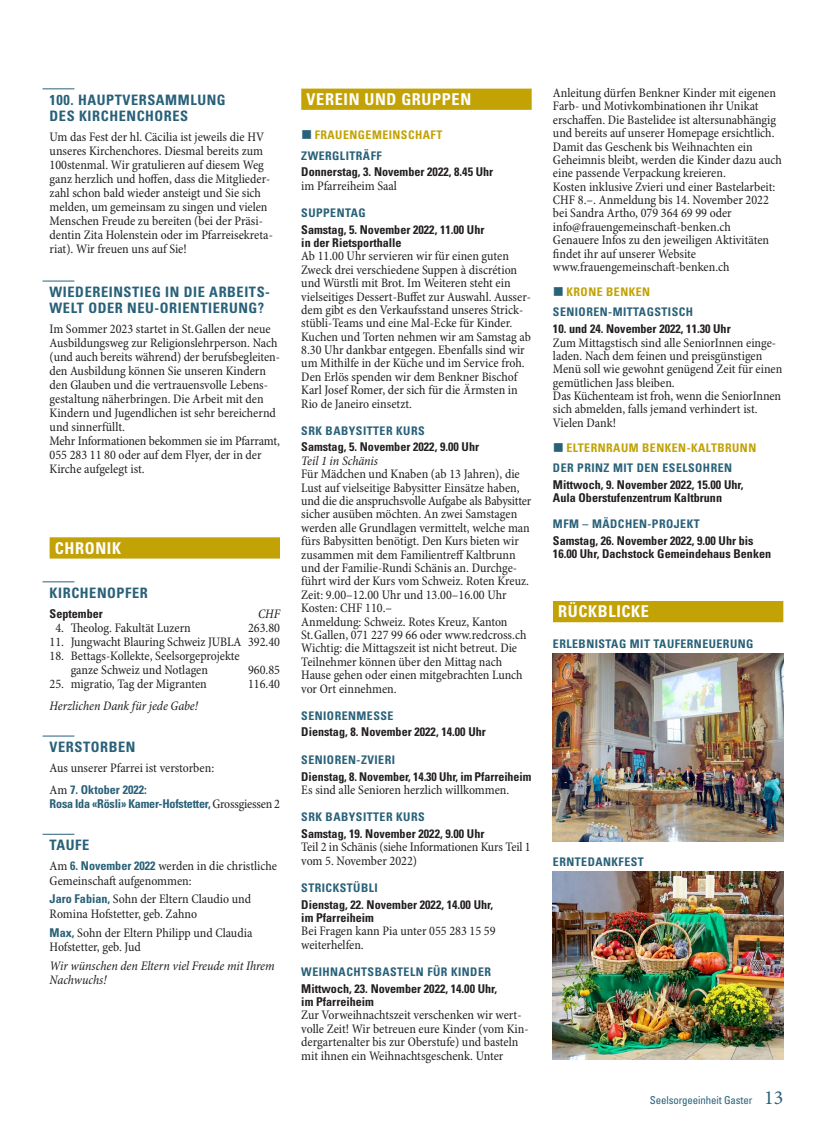
<style>
.page{position:relative;width:833px;height:1134px;background:#fff}
.page>*{position:absolute;margin:0;border:0;box-sizing:border-box;transform-origin:0 0}
.t1{font:700 condensed 16.25px "Univers LT Std";letter-spacing:.04em;color:#fff}
.t2{font:700 condensed 14.38px/16px "Univers LT Std";letter-spacing:.04em;color:#296179}
.t3{font:condensed 13.12px/13.4px "Minion Pro";color:#231f20}
.t4{font:italic condensed 13.12px/14px "Minion Pro";letter-spacing:-.005em;color:#231f20}
.t5{font:700 condensed 12.12px/13.4px "Univers LT Std";color:#231f20}
.t6{font:700 condensed 12.12px/14px "Univers LT Std";letter-spacing:-.015em;color:#296179}
.t7{font:700 condensed 11.88px "Univers LT Std";letter-spacing:.04em;color:#296179}
.t8{font:700 condensed 11.88px "Univers LT Std";letter-spacing:.04em;color:#c2a205}
.t9{font:condensed 10.88px "Univers LT Std";letter-spacing:-.01em;color:#296179}
.s1{font-family:"Minion Pro";font-weight:400;font-size:13.12px;color:#231f20}
.s2{font-family:"Univers LT Std";font-weight:700;font-size:12.12px;color:#296179}
.s3{font-family:"Minion Pro";font-stretch:normal;font-size:20px}
</style>
<div class="page">
<hr style="left:43px;top:89px;width:31px;height:1px;background:#296179">
<hr style="left:43px;top:281px;width:31px;height:1px;background:#296179">
<div style="left:50px;top:537px;width:230px;height:22px;background:#c2a205"></div>
<hr style="left:43px;top:582px;width:31px;height:1px;background:#296179">
<hr style="left:43px;top:736px;width:31px;height:1px;background:#296179">
<hr style="left:43px;top:834px;width:31px;height:1px;background:#296179">
<div style="left:301px;top:89px;width:230px;height:21px;background:#c2a205"></div>
<div style="left:553px;top:601px;width:230px;height:21px;background:#c2a205"></div>
<img style="left:553px;top:653px;width:230px;height:188px">
<img style="left:553px;top:872px;width:230px;height:187px">
<p class="t2" style="left:50px;top:92px;width:177px">100. HAUPTVERSAMMLUNG<br>DES KIRCHENCHORES</p>
<p class="t3" style="left:50px;top:130px;width:225px;line-height:14px">Um das Fest der hl. Cäcilia ist jeweils die HV unseres Kirchenchores. Diesmal bereits zum 100stenmal. Wir gratulieren auf diesem Weg ganz herzlich und hoffen, dass die Mitglieder&shy;zahl schon bald wieder ansteigt und Sie sich melden, um gemeinsam zu singen und vielen Menschen Freude zu bereiten (bei der Präsi&shy;dentin Zita Holenstein oder im Pfarreisekreta&shy;riat). Wir freuen uns auf Sie!</p>
<p class="t2" style="left:50px;top:284px;width:222px">WIEDEREINSTIEG IN DIE ARBEITS-<br>WELT ODER NEU-ORIENTIERUNG?</p>
<p class="t3" style="left:50px;top:323px;width:232px;line-height:14px">Im Sommer 2023 startet in St.Gallen der neue Ausbildungsweg zur Religionslehrperson. Nach (und auch bereits während) der berufsbegleiten&shy;den Ausbildung können Sie unseren Kindern den Glauben und die vertrauensvolle Lebens&shy;gestaltung näherbringen. Die Arbeit mit den Kindern und Jugendlichen ist sehr bereichernd und sinnerfüllt.<br>Mehr Informationen bekommen sie im Pfarramt, 055 283 11 80 oder auf dem Flyer, der in der Kirche aufgelegt ist.</p>
<p class="t1" style="left:55px;top:538px;width:68px">CHRONIK</p>
<p class="t2" style="left:50px;top:585px;width:100px">KIRCHENOPFER</p>
<p class="t5" style="left:50px;top:607px;width:55px">September</p>
<p class="t4" style="left:258px;top:607px;width:23px">CHF</p>
<p class="t3" style="left:55px;top:622px;width:137px">4. Theolog. Fakultät Luzern</p>
<p class="t3" style="left:248px;top:622px;width:33px">263.80</p>
<p class="t3" style="left:50px;top:636px;width:232px">11. Jungwacht Blauring Schweiz JUBLA 392.40</p>
<p class="t3" style="left:71px;top:649px;width:170px;line-height:14px;text-indent:-21px">18. Bettags-Kollekte, Seelsorgeprojekte ganze Schweiz und Notlagen</p>
<p class="t3" style="left:248px;top:664px;width:33px">960.85</p>
<p class="t3" style="left:50px;top:678px;width:159px">25. migratio, Tag der Migranten</p>
<p class="t3" style="left:248px;top:678px;width:33px">116.40</p>
<p class="t4" style="left:50px;top:699px;width:150px">Herzlichen Dank für jede Gabe!</p>
<p class="t2" style="left:50px;top:739px;width:87px">VERSTORBEN</p>
<p class="t3" style="left:50px;top:762px;width:166px">Aus unserer Pfarrei ist verstorben:</p>
<p class="t6" style="left:50px;top:782px;width:232px"><span class="s1">Am</span> 7. Oktober 2022:<br>Rosa Ida «Rösli» Kamer-Hofstetter, <span class="s1">Grossgiessen 2</span></p>
<p class="t2" style="left:50px;top:837px;width:41px">TAUFE</p>
<p class="t3" style="left:50px;top:860px;width:229px;line-height:14px">Am <span class="s2">6. November 2022</span> werden in die christliche<br>Gemeinschaft aufgenommen:</p>
<p class="t3" style="left:50px;top:893px;width:203px;line-height:14px"><span class="s2">Jaro Fabian,</span> Sohn der Eltern Claudio und<br>Romina Hofstetter, geb. Zahno</p>
<p class="t3" style="left:50px;top:926px;width:204px;line-height:14px"><span class="s2">Max,</span> Sohn der Eltern Philipp und Claudia<br>Hofstetter, geb. Jud</p>
<p class="t4" style="left:50px;top:959px;width:226px">Wir wünschen den Eltern viel Freude mit Ihrem<br>Nachwuchs!</p>
<p class="t1" style="left:306px;top:89px;width:166px">VEREIN UND GRUPPEN</p>
<p class="t8" style="left:315px;top:128px;width:129px">FRAUENGEMEINSCHAFT</p>
<p class="t7" style="left:301px;top:148px;width:82px">ZWERGLITRÄFF</p>
<p class="t5" style="left:301px;top:165px;width:193px">Donnerstag, 3. November 2022, 8.45 Uhr</p>
<p class="t3" style="left:301px;top:179px;width:97px">im Pfarreiheim Saal</p>
<p class="t7" style="left:301px;top:205px;width:66px">SUPPENTAG</p>
<p class="t5" style="left:301px;top:222px;width:185px">Samstag, 5. November 2022, 11.00 Uhr in der Rietsporthalle</p>
<p class="t3" style="left:301px;top:250px;width:231px">Ab 11.00 Uhr servieren wir für einen guten Zweck drei verschiedene Suppen à discrétion und Würstli mit Brot. Im Weiteren steht ein vielseitiges Dessert-Buffet zur Auswahl. Ausser&shy;dem gibt es den Verkaufsstand unseres Strick&shy;stübli-Teams und eine Mal-Ecke für Kinder.<br>Kuchen und Torten nehmen wir am Samstag ab 8.30 Uhr dankbar entgegen. Ebenfalls sind wir um Mithilfe in der Küche und im Service froh.<br>Den Erlös spenden wir dem Benkner Bischof Karl Josef Romer, der sich für die Ärmsten in Rio de Janeiro einsetzt.</p>
<p class="t7" style="left:301px;top:423px;width:125px">SRK BABYSITTER KURS</p>
<p class="t5" style="left:301px;top:440px;width:179px">Samstag, 5. November 2022, 9.00 Uhr</p>
<p class="t4" style="left:301px;top:454px;width:78px">Teil 1 in Schänis</p>
<p class="t3" style="left:301px;top:468px;width:231px">Für Mädchen und Knaben (ab 13 Jahren), die Lust auf vielseitige Babysitter Einsätze haben, und die die anspruchsvolle Aufgabe als Babysitter sicher ausüben möchten. An zwei Samstagen werden alle Grundlagen vermittelt, welche man fürs Babysitten benötigt. Den Kurs bieten wir zusammen mit dem Familientreff Kaltbrunn und der Familie-Rundi Schänis an. Durchge&shy;führt wird der Kurs vom Schweiz. Roten Kreuz.<br>Zeit: 9.00–12.00 Uhr und 13.00–16.00 Uhr Kosten: CHF 110.–<br>Anmeldung: Schweiz. Rotes Kreuz, Kanton St.Gallen, 071 227 99 66 oder www.redcross.ch Wichtig: die Mittagszeit ist nicht betreut. Die Teilnehmer können über den Mittag nach Hause gehen oder einen mitgebrachten Lunch vor Ort einnehmen.</p>
<p class="t7" style="left:301px;top:708px;width:94px">SENIORENMESSE</p>
<p class="t5" style="left:301px;top:725px;width:186px">Dienstag, 8. November 2022, 14.00 Uhr</p>
<p class="t7" style="left:301px;top:752px;width:95px">SENIOREN-ZVIERI</p>
<p class="t5" style="left:301px;top:769px;width:232px">Dienstag, 8. November, 14.30 Uhr, im Pfarreiheim</p>
<p class="t3" style="left:301px;top:784px;width:209px">Es sind alle Senioren herzlich willkommen.</p>
<p class="t7" style="left:301px;top:810px;width:125px">SRK BABYSITTER KURS</p>
<p class="t5" style="left:301px;top:827px;width:185px">Samstag, 19. November 2022, 9.00 Uhr</p>
<p class="t3" style="left:301px;top:841px;width:231px">Teil 2 in Schänis (siehe Informationen Kurs Teil 1 vom 5. November 2022)</p>
<p class="t7" style="left:301px;top:880px;width:78px">STRICKSTÜBLI</p>
<p class="t5" style="left:301px;top:897px;width:193px">Dienstag, 22. November 2022, 14.00 Uhr, im Pfarreiheim</p>
<p class="t3" style="left:301px;top:925px;width:196px">Bei Fragen kann Pia unter 055 283 15 59 weiterhelfen.</p>
<p class="t7" style="left:301px;top:964px;width:191px">WEIHNACHTSBASTELN FÜR KINDER</p>
<p class="t5" style="left:301px;top:981px;width:197px">Mittwoch, 23. November 2022, 14.00 Uhr, im Pfarreiheim</p>
<p class="t3" style="left:301px;top:1009px;width:229px">Zur Vorweihnachtszeit verschenken wir wert&shy;volle Zeit! Wir betreuen eure Kinder (vom Kin&shy;dergartenalter bis zur Oberstufe) und basteln mit ihnen ein Weihnachtsgeschenk. Unter</p>
<p class="t3" style="left:553px;top:87px;width:230px">Anleitung dürfen Benkner Kinder mit eigenen Farb- und Motivkombinationen ihr Unikat erschaffen. Die Bastelidee ist altersunabhängig und bereits auf unserer Homepage ersichtlich.<br>Damit das Geschenk bis Weihnachten ein Geheimnis bleibt, werden die Kinder dazu auch eine passende Verpackung kreieren.<br>Kosten inklusive Zvieri und einer Bastelarbeit:<br>CHF 8.–. Anmeldung bis 14. November 2022 bei Sandra Artho, 079 364 69 99 oder info@frauengemeinschaft-benken.ch<br>Genauere Infos zu den jeweiligen Aktivitäten findet ihr auf unserer Website www.frauengemeinschaft-benken.ch</p>
<p class="t8" style="left:566px;top:285px;width:85px">KRONE BENKEN</p>
<p class="t7" style="left:553px;top:305px;width:142px">SENIOREN-MITTAGSTISCH</p>
<p class="t5" style="left:553px;top:322px;width:179px">10. und 24. November 2022, 11.30 Uhr</p>
<p class="t3" style="left:553px;top:336px;width:231px">Zum Mittagstisch sind alle SeniorInnen einge&shy;laden. Nach dem feinen und preisgünstigen Menü soll wie gewohnt genügend Zeit für einen gemütlichen Jass bleiben.<br>Das Küchenteam ist froh, wenn die SeniorInnen sich abmelden, falls jemand verhindert ist.<br>Vielen Dank!</p>
<p class="t8" style="left:566px;top:440px;width:191px">ELTERNRAUM BENKEN-KALTBRUNN</p>
<p class="t7" style="left:553px;top:461px;width:181px">DER PRINZ MIT DEN ESELSOHREN</p>
<p class="t5" style="left:553px;top:478px;width:192px">Mittwoch, 9. November 2022, 15.00 Uhr,<br>Aula Oberstufenzentrum Kaltbrunn</p>
<p class="t7" style="left:553px;top:516px;width:148px">MFM – MÄDCHEN-PROJEKT</p>
<p class="t5" style="left:553px;top:533px;width:220px">Samstag, 26. November 2022, 9.00 Uhr bis<br>16.00 Uhr, Dachstock Gemeindehaus Benken</p>
<p class="t1" style="left:558px;top:602px;width:92px">RÜCKBLICKE</p>
<p class="t7" style="left:553px;top:636px;width:202px">ERLEBNISTAG MIT TAUFERNEUERUNG</p>
<p class="t7" style="left:553px;top:855px;width:92px">ERNTEDANKFEST</p>
<p class="t9" style="left:650px;top:1094px;width:135px">Seelsorgeeinheit Gaster <span class="s3">13</span></p>
</div>
